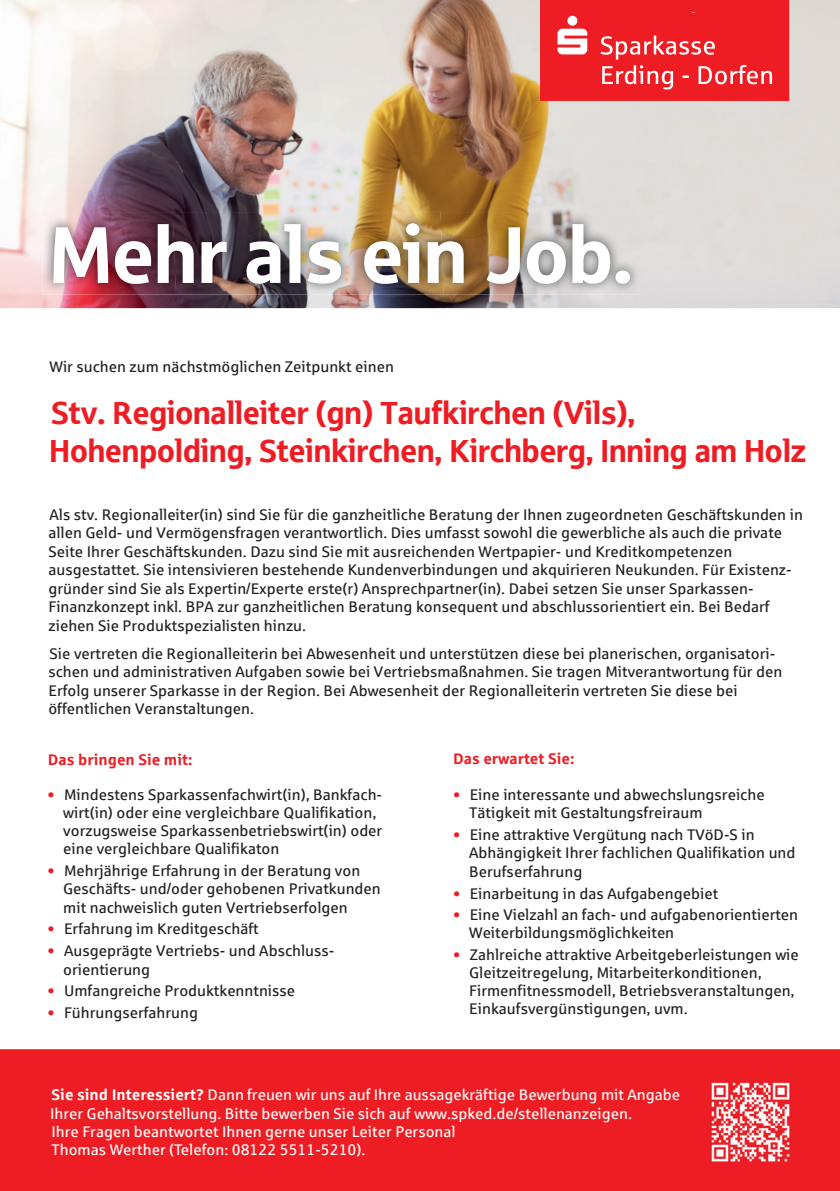
<style>
.page{position:relative;width:840px;height:1191px;background:#fff}
.page>*{position:absolute;margin:0;border:0;box-sizing:border-box;transform-origin:0 0}
.t1{font:80px "Sparkasse Head";color:#fff}
.t2{font:32px/38.4px "Sparkasse Head";color:#ee1d23}
.t3{font:15.4px/18.4px "Sparkasse Rg";color:#231f20}
.t4{font:15.4px/17.8px "Sparkasse Rg";color:#231f20}
.t5{font:15.4px/18.4px "Sparkasse Rg";color:#fff}
.t6{font:700 15.4px "Sparkasse Rg";color:#ee1d23}
.s1{font-style:inherit}
.s2{color:#ee1d23}
.s3{font-weight:700}
</style>
<div class="page">
<div style="left:1px;top:1050px;width:837px;height:140px;background:#ee1d23"></div>
<div style="left:0;top:1049px;width:839px;height:142px;border:1px solid #ee1d23"></div>
<img style="left:0;top:0;width:839px;height:308px">
<img style="left:42px;top:212px;width:130px;height:83px">
<img style="left:172px;top:212px;width:134px;height:83px">
<img style="left:306px;top:212px;width:134px;height:83px">
<img style="left:440px;top:212px;width:134px;height:83px">
<img style="left:574px;top:212px;width:66px;height:83px">
<div style="left:540px;top:1px;width:248px;height:99px;background:#ee1d23"></div>
<div style="left:539px;top:0;width:249px;height:101px;border:1px solid #ee1d23"></div>
<svg style="left:600px;top:36px;width:171px;height:53px"></svg>
<svg style="left:557px;top:16px;width:30px;height:38px"></svg>
<img style="left:711px;top:1082px;width:79px;height:80px">
<h1 class="t1" style="left:50px;top:204px;width:584px">Mehr als ein Job.</h1>
<p class="t4" style="left:50px;top:357px;width:346px">Wir suchen zum nächstmöglichen Zeitpunkt <span class="s1">einen</span></p>
<h2 class="t2" style="left:50px;top:392px;width:757px">Stv. Regionalleiter (gn) Taufkirchen (Vils),<br>Hohenpolding, Steinkirchen, Kirchberg, Inning am Holz</h2>
<p class="t3" style="left:48px;top:505px;width:755px">Als stv. Regionalleiter(in) sind Sie für die ganzheitliche Beratung der Ihnen zugeordneten Geschäftskunden in allen Geld- und Vermögensfragen verantwortlich. Dies umfasst sowohl die gewerbliche als auch die private Seite Ihrer Geschäftskunden. Dazu sind Sie mit ausreichenden Wertpapier- und Kreditkompetenzen ausgestattet. Sie intensivieren bestehende Kundenverbindungen und akquirieren Neukunden. Für Existenz&shy;gründer sind Sie als Expertin/Experte erste(r) Ansprechpartner(in). Dabei setzen Sie unser Sparkassen-Finanzkonzept inkl. BPA zur ganzheitlichen Beratung konsequent und abschlussorientiert ein. Bei Bedarf ziehen Sie Produktspezialisten hinzu.</p>
<p class="t3" style="left:48px;top:644px;width:735px">Sie vertreten die Regionalleiterin bei Abwesenheit und unterstützen diese bei planerischen, organisatori&shy;schen und administrativen Aufgaben sowie bei Vertriebsmaßnahmen. Sie tragen Mitverantwortung für den Erfolg unserer Sparkasse in der Region. Bei Abwesenheit der Regionalleiterin vertreten Sie diese bei öffentlichen Veranstaltungen.</p>
<p class="t6" style="left:48px;top:749px;width:146px">Das bringen Sie mit:</p>
<p class="t3" style="left:63px;top:785px;width:320px;line-height:17.8px;text-indent:-15px"><span class="s2">•</span> Mindestens Sparkassenfachwirt(in), Bankfach&shy;wirt(in) oder eine vergleichbare Qualifikation, vorzugsweise Sparkassenbetriebswirt(in) oder eine vergleichbare Qualifikaton</p>
<p class="t3" style="left:63px;top:860px;width:319px;text-indent:-15px"><span class="s2">•</span> Mehrjährige Erfahrung in der Beratung von<br>Geschäfts- und/oder gehobenen Privatkunden mit nachweislich guten Vertriebserfolgen</p>
<p class="t3" style="left:48px;top:919px;width:212px"><span class="s2">•</span> Erfahrung im Kreditgeschäft</p>
<p class="t3" style="left:63px;top:941px;width:272px;text-indent:-15px"><span class="s2">•</span> Ausgeprägte Vertriebs- und Abschluss&shy;orientierung</p>
<p class="t3" style="left:48px;top:981px;width:249px"><span class="s2">•</span> Umfangreiche Produktkenntnisse</p>
<p class="t3" style="left:48px;top:1002px;width:152px"><span class="s2">•</span> Führungserfahrung</p>
<p class="t6" style="left:453px;top:749px;width:123px">Das erwartet Sie:</p>
<p class="t4" style="left:469px;top:784px;width:297px;line-height:18.4px;text-indent:-16px"><span class="s2">•</span> Eine interessante und abwechslungsreiche<br>Tätigkeit mit Gestaltungsfreiraum</p>
<p class="t4" style="left:469px;top:825px;width:327px;line-height:18.4px;text-indent:-16px"><span class="s2">•</span> Eine attraktive Vergütung nach TVöD-S in<br>Abhängigkeit Ihrer fachlichen Qualifikation und<br>Berufserfahrung</p>
<p class="t4" style="left:453px;top:884px;width:266px"><span class="s2">•</span> Einarbeitung in das Aufgabengebiet</p>
<p class="t4" style="left:469px;top:905px;width:330px;text-indent:-16px"><span class="s2">•</span> Eine Vielzahl an fach- und aufgabenorientierte<span class="s1">n<br></span>Weiterbildungsmöglichkeiten</p>
<p class="t4" style="left:469px;top:945px;width:331px;text-indent:-16px"><span class="s2">•</span> Zahlreiche attraktive Arbeitgeberleistungen wie Gleitzeitregelung, Mitarbeiterkonditionen, Firmenfitnessmodell, Betriebsveranstaltungen, Einkaufsvergünstigungen, uvm.</p>
<p class="t5" style="left:50px;top:1085px;width:631px"><span class="s3">Sie sind Interessiert?</span> Dann freuen wir uns auf Ihre aussagekräftige Bewerbung mit Angabe Ihrer Gehaltsvorstellung. Bitte bewerben Sie sich auf www.spked.de/stellenanzeigen.<br>Ihre Fragen beantwortet Ihnen gerne unser <span class="s1">L</span>eiter Personal<br>Thomas Werther (Telefon: 08122 5511-5210).</p>
</div>
